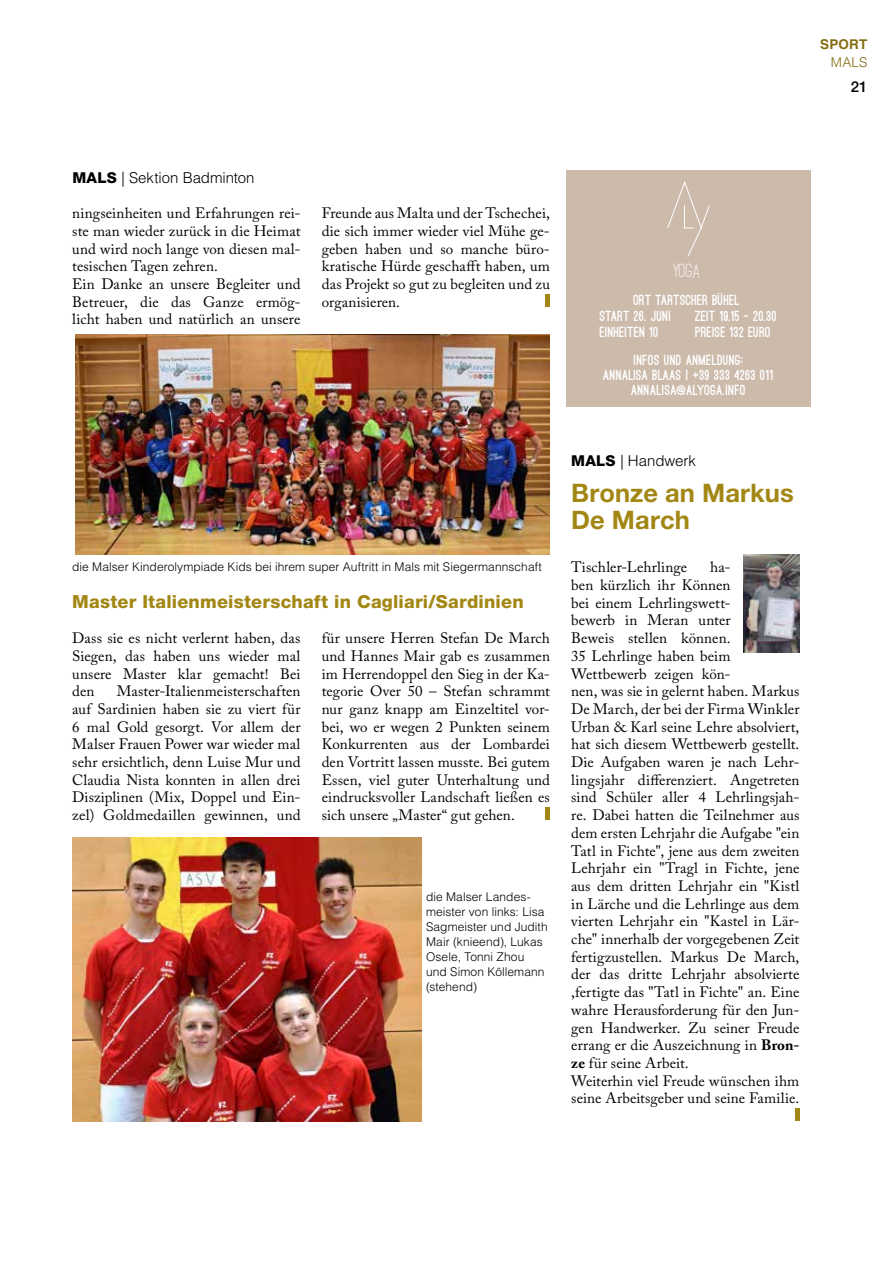
<style>
.page{position:relative;width:893px;height:1263px;background:#fff}
.page>*{position:absolute;margin:0;border:0;box-sizing:border-box;transform-origin:0 0}
.t1{font:700 25.5px/27px "Helvetica Neue";letter-spacing:.005em;color:#a38714}
.t2{font:500 19.8px "Ostrich Sans";color:#fff}
.t3{font:800 18px "Helvetica Neue";letter-spacing:.01em;color:#a38714}
.t4{font:15px/17.7px "Adobe Caslon Pro";letter-spacing:.005em;color:#000;text-align:justify}
.t5{font:300 15px "Helvetica";color:#000}
.t6{font:500 15px "Helvetica Neue";color:#000}
.t7{font:900 13.8px/14.9px "Ostrich Sans";letter-spacing:.02em;color:#fff;text-align:center}
.t8{font:700 13.5px "Helvetica";letter-spacing:.015em;color:#846d0f}
.t9{font:300 13.5px "Helvetica";color:#846d0f}
.t10{font:300 12px/15px "Helvetica";letter-spacing:.005em;color:#000}
.t11{font:900 9.75px "Ostrich Sans";color:#fff}
.s1{font-family:"Helvetica Neue";font-weight:800}
.s2{font-weight:700}
</style>
<div class="page">
<div style="left:566px;top:170px;width:244px;height:236px;background:#ccbaab"></div>
<svg style="left:667px;top:181px;width:43px;height:75px"></svg>
<hr style="left:546px;top:294px;width:4px;height:13px;background:#a38714">
<img style="left:72px;top:838px;width:350px;height:283px">
<img style="left:76px;top:335px;width:474px;height:220px">
<hr style="left:546px;top:807px;width:4px;height:13px;background:#a38714">
<hr style="left:795px;top:1108px;width:4px;height:13px;background:#a38714">
<img style="left:743px;top:555px;width:56px;height:97px">
<p class="t8" style="left:820px;top:36px;width:49px">SPORT</p>
<p class="t9" style="left:831px;top:53px;width:38px">MALS</p>
<p class="t6" style="left:851px;top:78px;width:18px">21</p>
<p class="t5" style="left:72px;top:168px;width:184px"><span class="s1">MALS</span> | Sektion Badminton</p>
<p class="t4" style="left:72px;top:204px;width:230px;text-align:left">ningseinheiten und Erfahrungen rei&shy;ste man wieder zurück in die Heimat und wird noch lange von diesen mal&shy;tesischen Tagen zehren.<br>Ein Danke an unsere Begleiter und<br>Betreuer, die das Ganze ermög&shy;licht haben und natürlich an unsere</p>
<p class="t4" style="left:322px;top:204px;width:230px">Freunde aus Malta und der Tschechei, die sich immer wieder viel Mühe ge&shy;geben haben und so manche büro&shy;kratische Hürde geschafft haben, um das Projekt so gut zu begleiten und zu organisieren.</p>
<h2 class="t2" style="left:673px;top:261px;width:29px">YOGA</h2>
<p class="t11" style="left:724px;top:293px;width:3px;rotate:90deg">:</p>
<p class="t7" style="left:600px;top:293px;width:141px;line-height:15.9px;text-align:left;text-indent:34px">ORT TARTSCHER BuHEL<br>START 26. JUNI</p>
<p class="t7" style="left:695px;top:309px;width:84px">ZEIT 19.15 – 20.30</p>
<p class="t7" style="left:600px;top:325px;width:60px">EINHEITEN 10</p>
<p class="t7" style="left:695px;top:325px;width:77px">PREISE 132 EURO</p>
<p class="t7" style="left:603px;top:353px;width:172px">INFOS UND ANMELDUNG:<br>ANNALISA BLAAS I +39 333 4263 011<br>ANNALISA@ALYOGA.INFO</p>
<p class="t10" style="left:72px;top:559px;width:471px">die Malser Kinderolympiade Kids bei ihrem super Auftritt in Mals mit Siegermannschaft</p>
<p class="t3" style="left:72px;top:591px;width:453px">Master Italienmeisterschaft in Cagliari/Sardinien</p>
<p class="t4" style="left:322px;top:629px;width:230px">für unsere Herren Stefan De March und Hannes Mair gab es zusammen im Herrendoppel den Sieg in der Ka&shy;tegorie Over 50 – Stefan schrammt nur ganz knapp am Einzeltitel vor&shy;bei, wo er wegen 2 Punkten seinem Konkurrenten aus der Lombardei den Vortritt lassen musste. Bei gutem Essen, viel guter Unterhaltung und eindrucksvoller Landschaft ließen es sich unsere „Master“ gut gehen.</p>
<p class="t4" style="left:72px;top:629px;width:230px">Dass sie es nicht verlernt haben, das Siegen, das haben uns wieder mal unsere Master klar gemacht! Bei den</p>
<p class="t4" style="left:72px;top:682px;width:230px;text-indent:44px">Master-Italienmeisterschaften auf Sardinien haben sie zu viert für 6 mal Gold gesorgt. Vor allem der Malser Frauen Power war wieder mal sehr ersichtlich, denn Luise Mur und Claudia Nista konnten in allen drei Disziplinen (Mix, Doppel und Ein&shy;zel) Goldmedaillen gewinnen, und</p>
<p class="t10" style="left:426px;top:889px;width:123px">die Malser Landes&shy;meister von links: Lisa<br>Sagmeister und Judith<br>Mair (knieend), Lukas<br>Osele, Tonni Zhou und Simon Köllemann (stehend)</p>
<p class="t5" style="left:571px;top:451px;width:126px"><span class="s1">MALS</span> | Handwerk</p>
<h1 class="t1" style="left:571px;top:478px;width:224px">Bronze an Markus<br>De March</h1>
<p class="t4" style="left:571px;top:558px;width:118px">Tischler-Lehrlinge</p>
<p class="t4" style="left:571px;top:558px;width:230px;text-align:left;text-indent:139px">ha-<br>ben kürzlich ihr Können<br>bei einem Lehrlingswett-<br>bewerb in Meran unter<br>Beweis stellen können.<br>35 Lehrlinge haben beim<br>Wettbewerb zeigen kön-<br>nen, was sie in gelernt haben. Markus<br>De March, der bei der Firma Winkler<br>Urban &amp; Karl seine Lehre absolviert, hat sich diesem Wettbewerb gestellt.<br>Die Aufgaben waren je nach Lehr&shy;lingsjahr differenziert. Angetreten sind Schüler aller 4 Lehrlingsjah&shy;re. Dabei hatten die Teilnehmer aus dem ersten Lehrjahr die Aufgabe "ein<br>Tatl in Fichte", jene aus dem zweiten<br>Lehrjahr ein "Tragl in Fichte, jene aus dem dritten Lehrjahr ein "Kistl in Lärche und die Lehrlinge aus dem vierten Lehrjahr ein "Kastel in Lär&shy;che" innerhalb der vorgegebenen Zeit fertigzustellen. Markus De March, der das dritte Lehrjahr absolvierte ,fertigte das "Tatl in Fichte" an. Eine wahre Herausforderung für den Jun&shy;gen Handwerker. Zu seiner Freude errang er die Auszeichnung in <span class="s2">Bron&shy;ze</span> für seine Arbeit.<br>Weiterhin viel Freude wünschen ihm seine Arbeitsgeber und seine Familie.</p>
</div>
